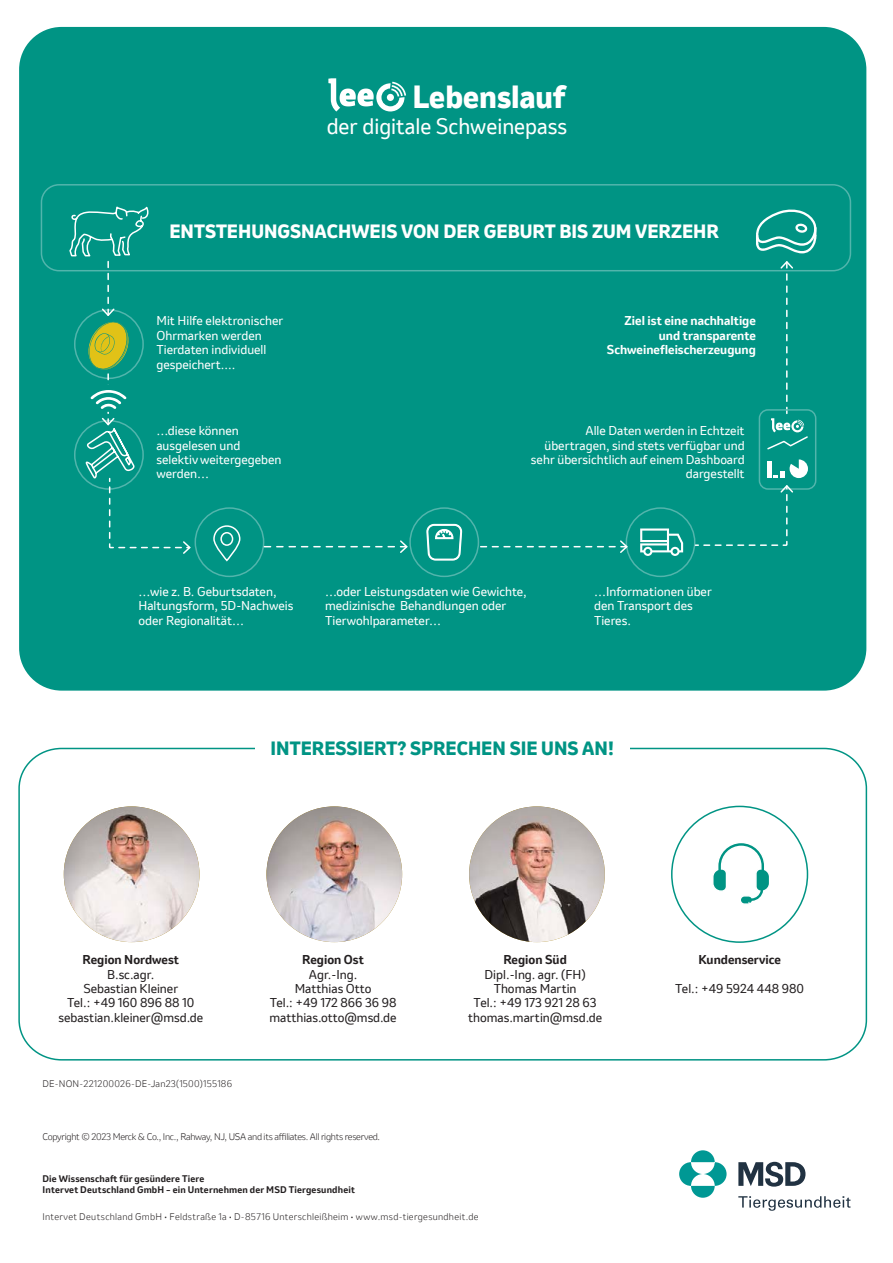
<style>
.page{position:relative;width:893px;height:1263px;background:#fff}
.page>*{position:absolute;margin:0;border:0;box-sizing:border-box;transform-origin:0 0}
.t1{font:800 30px "Invention";color:#fff}
.t2{font:21px "Invention";color:#fff}
.t3{font:800 18px "Invention";color:#fff}
.t4{font:800 18px "Invention";color:#009484}
.t5{font:12px/14.4px "Invention";color:#fff}
.t6{font:12px/14.4px "Invention";color:#231f20;text-align:center}
.t7{font:700 12px/14.4px "Invention";color:#fff;text-align:right}
.t8{font:700 12px "Invention";color:#231f20}
.t9{font:300 9px "Invention";letter-spacing:.025em;color:#231f20}
.t10{font:700 9px/10.8px "Invention";letter-spacing:.02em;color:#231f20}
.t11{font:300 9px "Invention";letter-spacing:-.025em;color:#231f20}
</style>
<div class="page">
<div style="left:19px;top:27px;width:847px;height:664px;background:#009484;border-radius:43px"></div>
<div style="left:41px;top:184px;width:810px;height:87px;border:2px solid #52b5ac;border-radius:18px"></div>
<svg style="left:756px;top:209px;width:61px;height:44px"></svg>
<div style="left:195px;top:507px;width:69px;height:70px;border:2px solid #52b5ac;border-radius:50%"></div>
<div style="left:409px;top:507px;width:70px;height:70px;border:2px solid #52b5ac;border-radius:50%"></div>
<div style="left:220px;top:532px;width:13px;height:14px;border:2px solid #fff;border-radius:50%"></div>
<div style="left:213px;top:525px;width:27px;height:36px;border:2px solid #fff;border-radius:13px"></div>
<div style="left:626px;top:507px;width:69px;height:70px;border:2px solid #52b5ac;border-radius:50%"></div>
<div style="left:759px;top:409px;width:57px;height:81px;border:2px solid #52b5ac;border-radius:9px"></div>
<svg style="left:640px;top:528px;width:43px;height:28px"></svg>
<svg style="left:426px;top:524px;width:36px;height:37px"></svg>
<svg style="left:766px;top:261px;width:43px;height:189px"></svg>
<hr style="left:768px;top:461px;width:4px;height:17px;background:#fff">
<svg style="left:774px;top:471px;width:10px;height:7px"></svg>
<svg style="left:790px;top:459px;width:18px;height:19px"></svg>
<img style="left:64px;top:806px;width:135px;height:136px;border-radius:68px">
<img style="left:266px;top:806px;width:136px;height:136px;border-radius:68px">
<img style="left:469px;top:806px;width:136px;height:136px;border-radius:68px">
<svg style="left:679px;top:1150px;width:48px;height:48px"></svg>
<svg style="left:738px;top:1162px;width:67px;height:25px"></svg>
<svg style="left:738px;top:1196px;width:112px;height:15px"></svg>
<svg style="left:328px;top:78px;width:78px;height:34px"></svg>
<svg style="left:694px;top:484px;width:100px;height:63px"></svg>
<svg style="left:481px;top:539px;width:148px;height:15px"></svg>
<svg style="left:264px;top:539px;width:144px;height:14px"></svg>
<svg style="left:69px;top:207px;width:123px;height:347px"></svg>
<svg style="left:713px;top:843px;width:56px;height:61px"></svg>
<h1 class="t1" style="left:412px;top:75px;width:154px">Lebenslauf</h1>
<h2 class="t2" style="left:327px;top:111px;width:242px">der digitale Schweinepass</h2>
<h3 class="t3" style="left:169px;top:218px;width:551px">ENTSTEHUNGSNACHWEIS VON DER GEBURT BIS ZUM VERZEHR</h3>
<p class="t5" style="left:156px;top:314px;width:128px">Mit Hilfe elektronischer<br>Ohrmarken werden<br>Tierdaten individuell gespeichert....</p>
<p class="t5" style="left:156px;top:423px;width:127px">…diese können ausgelesen und selektiv weitergegeben werden…</p>
<p class="t7" style="left:607px;top:314px;width:151px">Ziel ist eine nachhaltige und transparente<br>Schweinefleischerzeugung</p>
<p class="t5" style="left:531px;top:423px;width:215px;text-align:right">Alle Daten werden in Echtzeit übertragen, sind stets verfügbar und sehr übersichtlich auf einem Dashboard dargestellt</p>
<p class="t5" style="left:139px;top:584px;width:156px">…wie z. B. Geburtsdaten,<br>Haltungsform, 5D-Nachweis oder Regionalität…</p>
<p class="t5" style="left:325px;top:584px;width:203px">…oder Leistungsdaten wie Gewichte, medizinische Behandlungen oder<br>Tierwohlparameter…</p>
<p class="t5" style="left:594px;top:584px;width:119px">…Informationen über den Transport des<br>Tieres.</p>
<h3 class="t4" style="left:271px;top:735px;width:345px">INTERESSIERT? SPRECHEN SIE UNS AN!</h3>
<p class="t8" style="left:83px;top:951px;width:98px">Region Nordwest</p>
<p class="t6" style="left:59px;top:967px;width:146px">B.sc.agr.<br>Sebastian Kleiner<br>Tel.: +49 160 896 88 10 sebastian.kleiner@msd.de</p>
<p class="t9" style="left:43px;top:1078px;width:191px">DE-NON-221200026-DE-Jan23(1500)155186</p>
<p class="t8" style="left:302px;top:951px;width:63px">Region Ost</p>
<p class="t6" style="left:269px;top:967px;width:129px">Agr.-Ing.<br>Matthias Otto<br>Tel.: +49 172 866 36 98 matthias.otto@msd.de</p>
<p class="t11" style="left:43px;top:1130px;width:339px">Copyright © 2023 Merck &amp; Co., Inc., Rahway, NJ, USA and its affiliates. All rights reserved.</p>
<p class="t8" style="left:503px;top:951px;width:65px">Region Süd</p>
<p class="t6" style="left:468px;top:967px;width:136px">Dipl.-Ing. agr. (FH)<br>Thomas Martin<br>Tel.: +49 173 921 28 63 thomas.martin@msd.de</p>
<p class="t10" style="left:43px;top:1173px;width:314px">Die Wissenschaft für gesündere Tiere<br>Intervet Deutschland GmbH – ein Unternehmen der MSD Tiergesundheit</p>
<p class="t9" style="left:43px;top:1211px;width:438px">Intervet Deutschland GmbH • Feldstraße 1a • D-85716 Unterschleißheim • www.msd-tiergesundheit.de</p>
<p class="t8" style="left:698px;top:951px;width:84px">Kundenservice</p>
<p class="t6" style="left:675px;top:981px;width:130px">Tel.: +49 5924 448 980</p>
</div>
